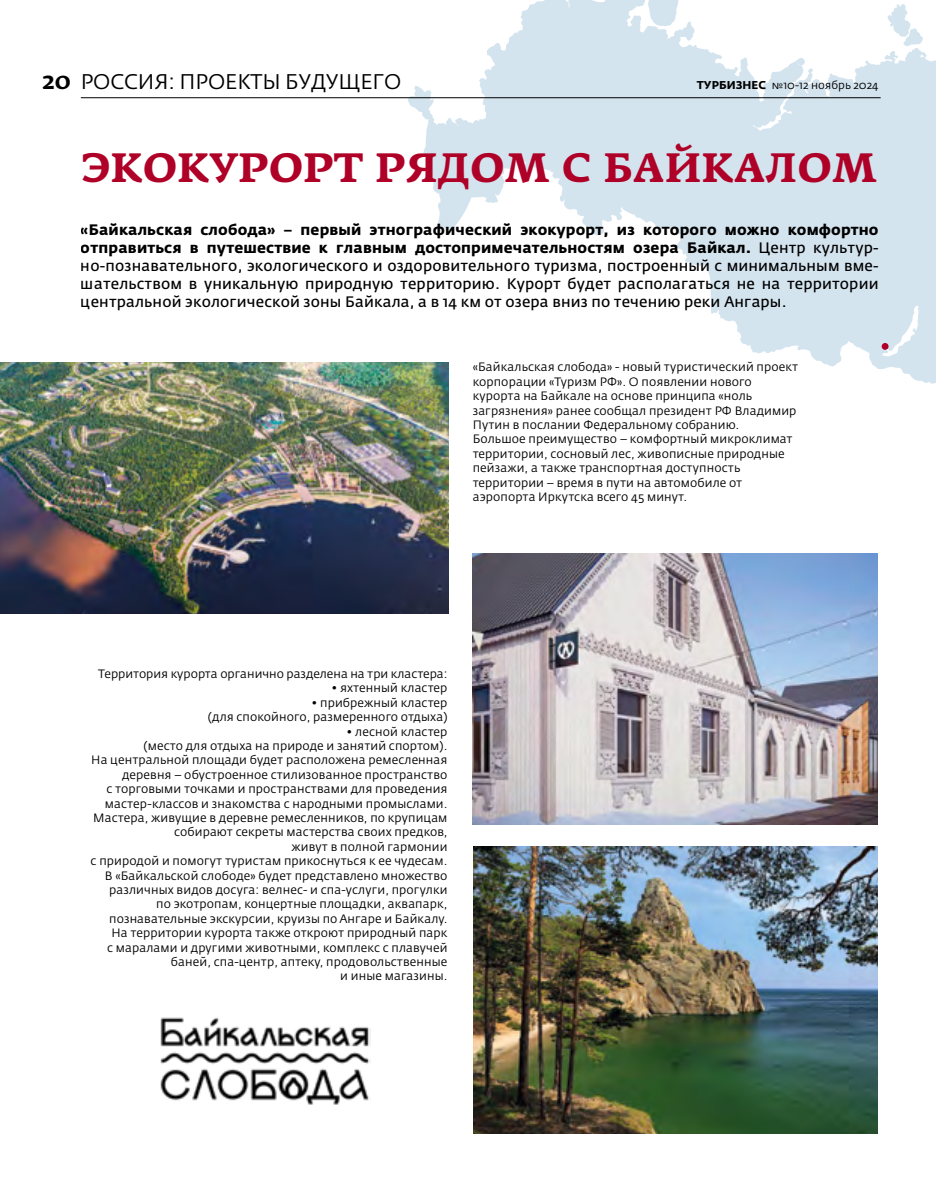
<style>
.page{position:relative;width:936px;height:1191px;background:#fff}
.page>*{position:absolute;margin:0;border:0;box-sizing:border-box;transform-origin:0 0}
.t1{font:700 40.5px "Fedra Serif A Pro";letter-spacing:.02em;color:#af0127}
.t2{font:21px "Fedra Sans Pro";color:#000}
.t3{font:15px/18px "Fedra Sans Pro";letter-spacing:.01em;color:#000;text-align:justify}
.t4{font:12px/14.4px "Fedra Sans Pro";letter-spacing:.01em;color:#000;text-align:right}
.t5{font:11.25px "Fedra Sans Pro";color:#000}
.s1{font-family:"Fedra Serif A Pro";font-weight:500;font-size:24px}
.s2{font-weight:700}
</style>
<div class="page">
<svg style="left:407px;top:0;width:528px;height:438px"></svg>
<svg style="left:887px;top:4px;width:35px;height:42px"></svg>
<svg style="left:882px;top:306px;width:36px;height:50px"></svg>
<img style="left:473px;top:553px;width:404px;height:271px">
<img style="left:473px;top:847px;width:404px;height:286px">
<img style="left:0;top:362px;width:448px;height:251px">
<img style="left:160px;top:1017px;width:211px;height:88px">
<hr style="left:81px;top:97px;width:799px;height:1px;background:#000">
<h2 class="t2" style="left:43px;top:68px;width:360px"><span class="s1">20</span> РОССИЯ: ПРОЕКТЫ БУДУЩЕГО</h2>
<p class="t5" style="left:696px;top:78px;width:183px"><span class="s2">ТУРБИЗНЕС</span> №10-12 ноябрь 2024</p>
<h1 class="t1" style="left:81px;top:143px;width:797px">ЭКОКУРОРТ РЯДОМ С БАЙКАЛОМ</h1>
<p class="t3" style="left:81px;top:220px;width:799px"><span class="s2">«Байкальская слобода» – первый этнографический экокурорт, из которого можно комфортно отправиться в путешествие к главным достопримечательностям озера Байкал.</span> Центр культур&shy;но-познавательного, экологического и оздоровительного туризма, построенный с минимальным вме&shy;шательством в уникальную природную территорию. Курорт будет располагаться не на территории центральной экологической зоны Байкала, а в 14 км от озера вниз по течению реки Ангары.</p>
<p class="t4" style="left:472px;top:360px;width:327px;text-align:left">«Байкальская слобода» - новый туристический проект корпорации «Туризм РФ». О появлении нового курорта на Байкале на основе принципа «ноль загрязнения» ранее сообщал президент РФ Владимир Путин в послании Федеральному собранию.<br>Большое преимущество – комфортный микроклимат территории, сосновый лес, живописные природные пейзажи, а также транспортная доступность территории – время в пути на автомобиле от аэропорта Иркутска всего 45 минут.</p>
<p class="t4" style="left:98px;top:666px;width:350px">Территория курорта органично разделена на три кластера:</p>
<p class="t4" style="left:331px;top:681px;width:118px">• яхтенный кластер</p>
<p class="t4" style="left:208px;top:695px;width:241px">• прибрежный кластер<br>(для спокойного, размеренного отдыха)</p>
<p class="t4" style="left:91px;top:724px;width:358px">• лесной кластер<br>(место для отдыха на природе и занятий спортом).<br>На центральной площади будет расположена ремесленная деревня – обустроенное стилизованное пространство<br>с торговыми точками и пространствами для проведения мастер-классов и знакомства с народными промыслами.<br>Мастера, живущие в деревне ремесленников, по крупицам собирают секреты мастерства своих предков,<br>живут в полной гармонии<br>с природой и помогут туристам прикоснуться к ее чудесам.<br>В «Байкальской слободе» будет представлено множество различных видов досуга: велнес- и спа-услуги, прогулки<br>по экотропам, концертные площадки, аквапарк, познавательные экскурсии, круизы по Ангаре и Байкалу.<br>На территории курорта также откроют природный парк<br>с маралами и другими животными, комплекс с плавучей баней, спа-центр, аптеку, продовольственные<br>и иные магазины.</p>
</div>
